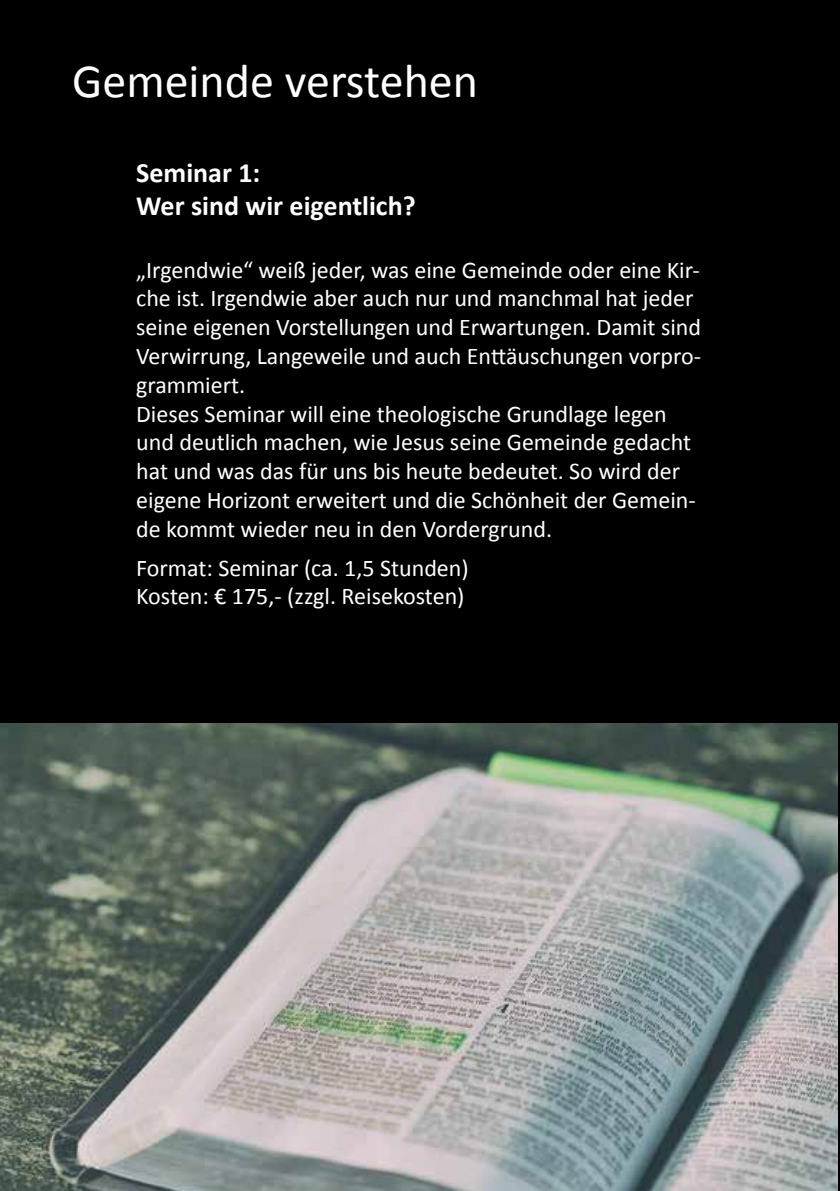
<style>
.page{position:relative;width:840px;height:1191px;background:#fff}
.page>*{position:absolute;margin:0;border:0;box-sizing:border-box;transform-origin:0 0}
.t1{font:48px "Calibri";color:#fff}
.t2{font:700 28px/33.6px "Calibri";color:#fff}
.t3{font:24px/28.8px "Calibri";color:#fff}
</style>
<div class="page">
<div style="left:0;top:0;width:837px;height:723px;background:#000"></div>
<svg style="left:837px;top:0;width:2px;height:1191px;background:#1d1e1e"></svg>
<img style="left:0;top:723px;width:837px;height:468px">
<h1 class="t1" style="left:72px;top:50px;width:407px">Gemeinde verstehen</h1>
<p class="t2" style="left:136px;top:155px;width:281px">Seminar 1:<br>Wer sind wir eigentlich?</p>
<p class="t3" style="left:136px;top:255px;width:566px">„Irgendwie“ weiß jeder, was eine Gemeinde oder eine Kir&shy;che ist. Irgendwie aber auch nur und manchmal hat jeder seine eigenen Vorstellungen und Erwartungen. Damit sind Verwirrung, Langeweile und auch Enttäuschungen vorpro&shy;grammiert.<br>Dieses Seminar will eine theologische Grundlage legen und deutlich machen, wie Jesus seine Gemeinde gedacht hat und was das für uns bis heute bedeutet. So wird der eigene Horizont erweitert und die Schönheit der Gemein&shy;de kommt wieder neu in den Vordergrund.</p>
<p class="t3" style="left:136px;top:553px;width:334px">Format: Seminar (ca. 1,5 Stunden)<br>Kosten: € 175,- (zzgl. Reisekosten)</p>
</div>
